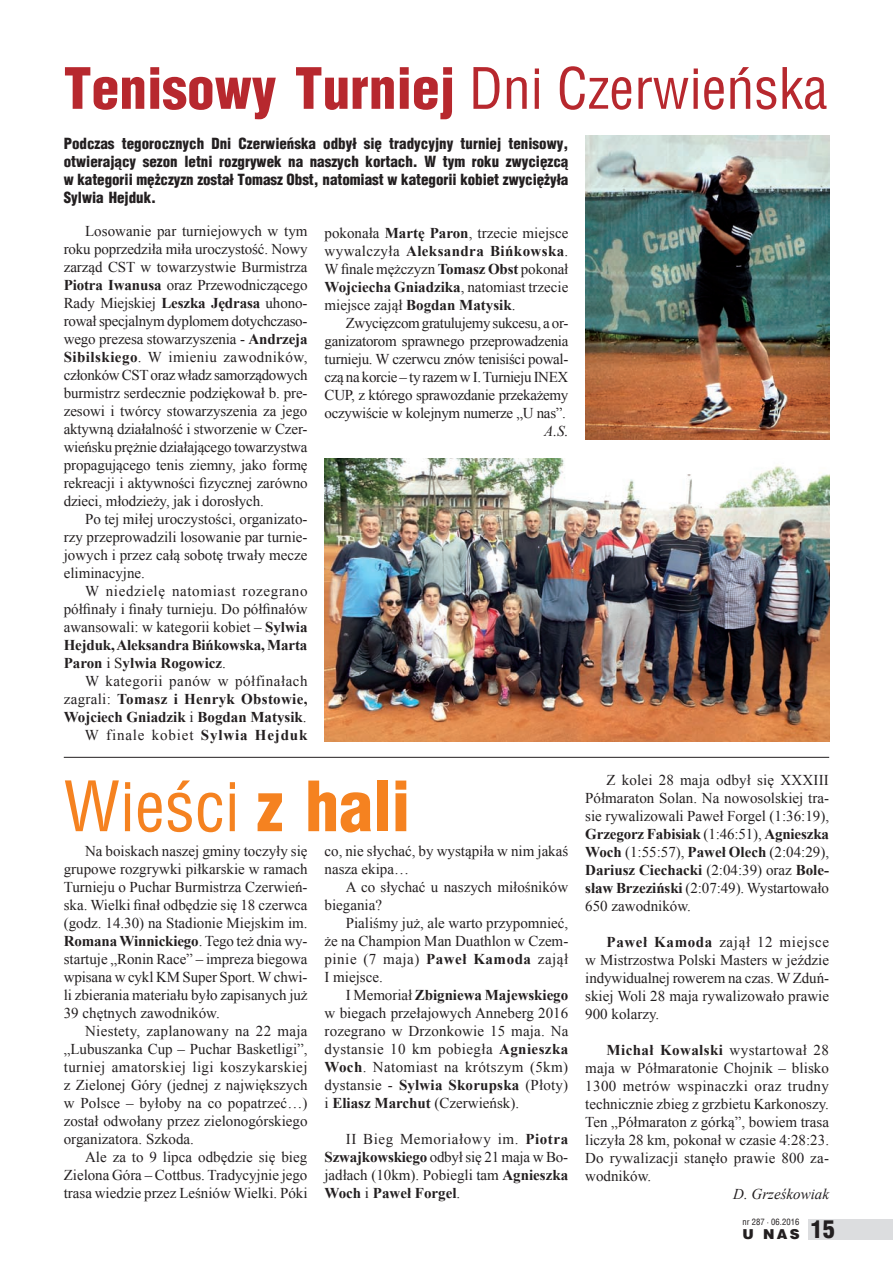
<style>
.page{position:relative;width:893px;height:1263px;background:#fff}
.page>*{position:absolute;margin:0;border:0;box-sizing:border-box;transform-origin:0 0}
.t1{font:67.5px "Switzerland Condensed";color:#f58220}
.t2{font:900 55.5px "Switzerland Cond";color:#b7282e}
.t3{font:900 24px "Switzerland Cond";color:#231f20}
.t4{font:15px/18px "Times New Roman";color:#231f20;text-align:justify}
.t5{font:900 15px/18px "Switzerland Cond";letter-spacing:-.005em;color:#231f20;text-align:justify}
.t6{font:700 15px/18px "Times New Roman";color:#231f20;text-align:right}
.t7{font:italic 15px "Times New Roman";color:#231f20}
.t8{font:900 13.65px "Switzerland";color:#231f20}
.t9{font:8.55px "Switzerland Condensed";letter-spacing:.01em;color:#231f20}
.s1{font-family:"Switzerland Condensed";font-weight:400}
.s2{font-weight:700}
.s3{font-weight:400}
.s4{font-family:"Switzerland Cond";font-weight:900}
</style>
<div class="page">
<img style="left:325px;top:458px;width:504px;height:284px">
<hr style="left:64px;top:757px;width:765px;height:1px;background:#231f20">
<img style="left:585px;top:135px;width:244px;height:304px">
<div style="left:808px;top:1219px;width:85px;height:20px;background:#dcdddf"></div>
<h2 class="t2" style="left:64px;top:53px;width:766px">Tenisowy Turniej <span class="s1">Dni Czerwieńska</span></h2>
<p class="t5" style="left:64px;top:134px;width:506px">Podczas tegorocznych Dni Czerwieńska odbył się tradycyjny turniej tenisowy, otwierający sezon letni rozgrywek na naszych kortach. W tym roku zwycięzcą w kategorii mężczyzn został Tomasz Obst, natomiast w kategorii kobiet zwyciężyła Sylwia Hejduk.</p>
<p class="t4" style="left:64px;top:222px;width:245px;text-indent:21px">Losowanie par turniejowych w tym roku poprzedziła miła uroczystość. Nowy zarząd CST w towarzystwie Burmistrza <span class="s2">Piotra Iwanusa</span> oraz Przewodniczącego Rady Miejskiej <span class="s2">Leszka Jędrasa</span> uhono&shy;rował specjalnym dyplomem dotychczaso&shy;wego prezesa stowarzyszenia - <span class="s2">Andrzeja Sibilskiego</span>. W imieniu zawodników, członków CST oraz władz samorządowych burmistrz serdecznie podziękował b. pre&shy;zesowi i twórcy stowarzyszenia za jego aktywną działalność i stworzenie w Czer&shy;wieńsku prężnie działającego towarzystwa propagującego tenis ziemny, jako formę rekreacji i aktywności fizycznej zarówno dzieci, młodzieży, jak i dorosłych.</p>
<p class="t4" style="left:64px;top:510px;width:245px;text-indent:21px">Po tej miłej uroczystości, organizato&shy;rzy przeprowadzili losowanie par turnie&shy;jowych i przez całą sobotę trwały mecze eliminacyjne.</p>
<p class="t4" style="left:64px;top:582px;width:245px;text-indent:21px">W niedzielę natomiast rozegrano półfinały i finały turnieju. Do półfinałów awansowali: w kategorii kobiet – <span class="s2">Sylwia Hejduk, Aleksandra Bińkowska, Marta Paron</span> i S<span class="s2">ylwia Rogowicz</span>.</p>
<p class="t6" style="left:64px;top:671px;width:245px"><span class="s3">W kategorii panów w półfinałach zagrali:</span> Tomasz i Henryk Obstowie, Wojciech Gniadzik <span class="s3">i</span> Bogdan Matysik<span class="s3">.<br>W finale kobiet</span> Sylwia Hejduk</p>
<p class="t4" style="left:325px;top:224px;width:245px">pokonała <span class="s2">Martę Paron</span>, trzecie miejsce wywalczyła <span class="s2">Aleksandra Bińkowska</span>.<br>W finale mężczyzn <span class="s2">Tomasz Obst</span> pokonał <span class="s2">Wojciecha Gniadzika</span>, natomiast trzecie miejsce zajął <span class="s2">Bogdan Matysik</span>.</p>
<p class="t4" style="left:325px;top:314px;width:245px;text-indent:21px">Zwycięzcom gratulujemy sukcesu, a or&shy;ganizatorom sprawnego przeprowadzenia turnieju. W czerwcu znów tenisiści powal&shy;czą na korcie – ty razem w I. Turnieju INEX CUP, z którego sprawozdanie przekażemy oczywiście w kolejnym numerze „U nas”.</p>
<p class="t7" style="left:544px;top:421px;width:26px">A.S.</p>
<h1 class="t1" style="left:64px;top:767px;width:348px">Wieści <span class="s4">z hali</span></h1>
<p class="t4" style="left:64px;top:842px;width:245px;text-indent:21px">Na boiskach naszej gminy toczyły się grupowe rozgrywki piłkarskie w ramach Turnieju o Puchar Burmistrza Czerwień&shy;ska. Wielki finał odbędzie się 18 czerwca (godz. 14.30) na Stadionie Miejskim im.<br><span class="s2">Romana Winnickiego</span>. Tego też dnia wy&shy;startuje „Ronin Race” – impreza biegowa wpisana w cykl KM Super Sport. W chwi&shy;li zbierania materiału było zapisanych już 39 chętnych zawodników.</p>
<p class="t4" style="left:64px;top:1022px;width:245px;text-indent:21px">Niestety, zaplanowany na 22 maja „Lubuszanka Cup – Puchar Basketligi”, turniej amatorskiej ligi koszykarskiej z Zielonej Góry (jednej z największych w Polsce – byłoby na co popatrzeć…) został odwołany przez zielonogórskiego organizatora. Szkoda.</p>
<p class="t4" style="left:64px;top:1148px;width:245px;text-indent:21px">Ale za to 9 lipca odbędzie się bieg Zielona Góra – Cottbus. Tradycyjnie jego trasa wiedzie przez Leśniów Wielki. Póki</p>
<p class="t4" style="left:324px;top:842px;width:245px">co, nie słychać, by wystąpiła w nim jakaś nasza ekipa…</p>
<p class="t4" style="left:324px;top:878px;width:245px;text-indent:21px">A co słychać u naszych miłośników biegania?</p>
<p class="t4" style="left:324px;top:914px;width:245px;text-indent:21px">Pialiśmy już, ale warto przypomnieć, że na Champion Man Duathlon w Czem&shy;pinie (7 maja) <span class="s2">Paweł Kamoda</span> zajął I miejsce.</p>
<p class="t4" style="left:324px;top:986px;width:245px;text-indent:21px">I Memoriał <span class="s2">Zbigniewa Majewskiego </span>w biegach przełajowych Anneberg 2016 rozegrano w Drzonkowie 15 maja. Na dystansie 10 km pobiegła <span class="s2">Agnieszka Woch</span>. Natomiast na krótszym (5km) dystansie - <span class="s2">Sylwia Skorupska</span> (Płoty) i <span class="s2">Eliasz Marchut</span> (Czerwieńsk).</p>
<p class="t4" style="left:324px;top:1130px;width:245px;text-indent:21px">II Bieg Memoriałowy im. <span class="s2">Piotra Szwajkowskiego</span> odbył się 21 maja w Bo&shy;jadłach (10km). Pobiegli tam <span class="s2">Agnieszka Woch</span> i <span class="s2">Paweł Forgel</span>.</p>
<p class="t4" style="left:585px;top:771px;width:245px;text-indent:21px">Z kolei 28 maja odbył się XXXIII Półmaraton Solan. Na nowosolskiej tra&shy;sie rywalizowali Paweł Forgel (1:36:19), <span class="s2">Grzegorz Fabisiak</span> (1:46:51), <span class="s2">Agnieszka Woch</span> (1:55:57), <span class="s2">Paweł Olech</span> (2:04:29), <span class="s2">Dariusz Ciechacki</span> (2:04:39) oraz <span class="s2">Bole&shy;sław Brzeziński</span> (2:07:49). Wystartowało 650 zawodników.</p>
<p class="t4" style="left:585px;top:933px;width:245px;text-indent:21px"><span class="s2">Paweł Kamoda</span> zajął 12 miejsce w Mistrzostwa Polski Masters w jeździe indywidualnej rowerem na czas. W Zduń&shy;skiej Woli 28 maja rywalizowało prawie 900 kolarzy.</p>
<p class="t4" style="left:585px;top:1041px;width:245px;text-indent:21px"><span class="s2">Michał Kowalski</span> wystartował 28 maja w Półmaratonie Chojnik – blisko 1300 metrów wspinaczki oraz trudny technicznie zbieg z grzbietu Karkonoszy.<br>Ten „Półmaraton z górką”, bowiem trasa liczyła 28 km, pokonał w czasie 4:28:23.<br>Do rywalizacji stanęło prawie 800 za&shy;wodników.</p>
<p class="t7" style="left:733px;top:1184px;width:97px">D. Grześkowiak</p>
<p class="t9" style="left:742px;top:1217px;width:59px">nr 287 • 06.2016</p>
<p class="t8" style="left:742px;top:1226px;width:59px">U NAS</p>
<h3 class="t3" style="left:811px;top:1214px;width:25px">15</h3>
</div>
